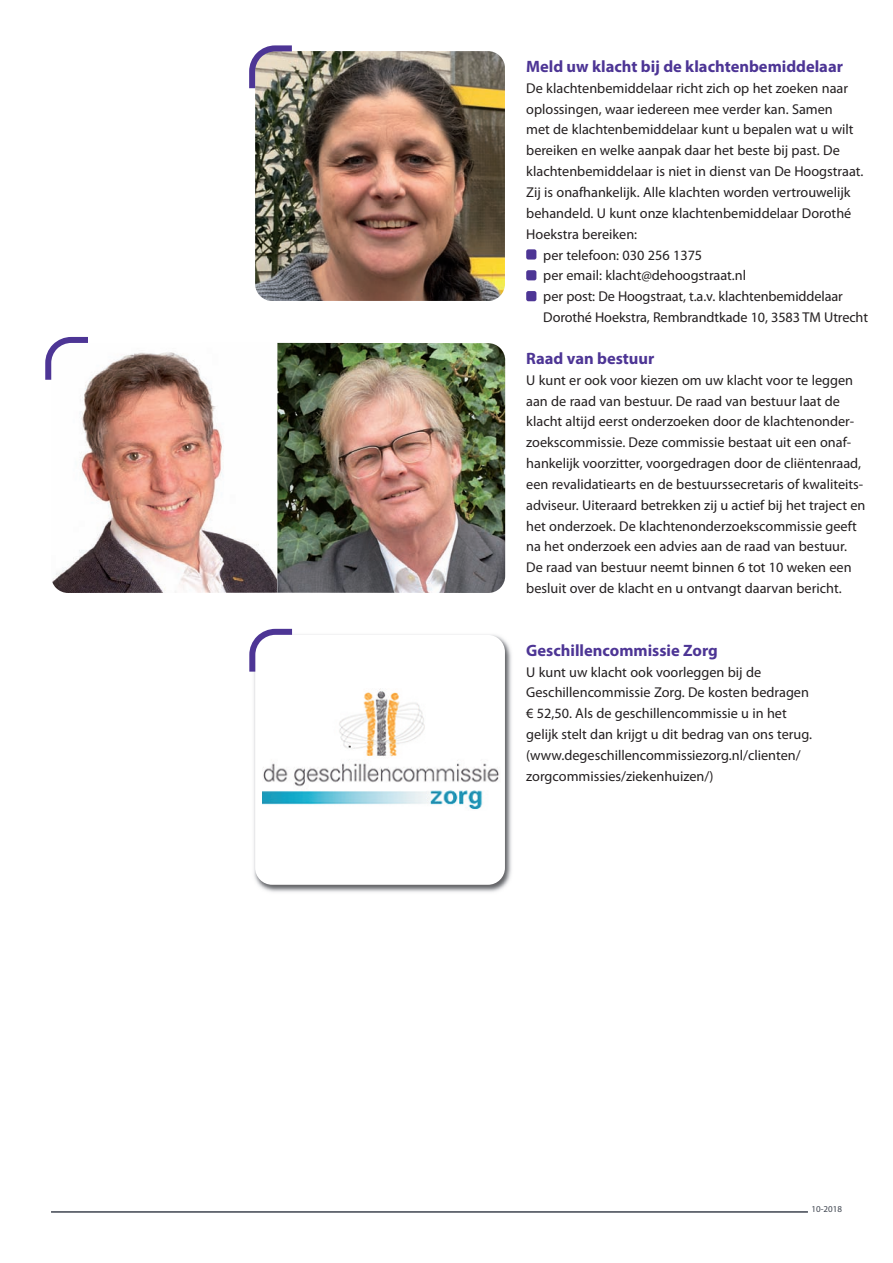
<style>
.page{position:relative;width:893px;height:1263px;background:#fff}
.page>*{position:absolute;margin:0;border:0;box-sizing:border-box;transform-origin:0 0}
.t1{font:700 16.5px "Myriad Pro";color:#4d3595}
.t2{font:14.25px/20.9px "Myriad Pro";color:#231f20}
.t3{font:9px "Myriad Pro";color:#3e444f}
</style>
<div class="page">
<img style="left:254px;top:634px;width:258px;height:258px">
<div style="left:255px;top:635px;width:250px;height:250px;background:#fff;border-radius:17px"></div>
<img style="left:263px;top:689px;width:236px;height:121px">
<svg style="left:68px;top:352px;width:209px;height:241px"></svg>
<img style="left:52px;top:567px;width:16px;height:26px">
<img style="left:277px;top:343px;width:211px;height:250px">
<img style="left:488px;top:343px;width:17px;height:250px">
<img style="left:255px;top:51px;width:250px;height:250px;border-radius:17px">
<svg style="left:45px;top:336px;width:49px;height:50px"></svg>
<svg style="left:249px;top:45px;width:49px;height:49px;background:#aba2a5"></svg>
<svg style="left:249px;top:628px;width:49px;height:50px"></svg>
<div style="left:526px;top:249px;width:10px;height:11px;background:#4d3595;border-radius:2px"></div>
<div style="left:526px;top:270px;width:10px;height:10px;background:#4d3595;border-radius:2px"></div>
<div style="left:526px;top:291px;width:10px;height:10px;background:#4d3595;border-radius:2px"></div>
<hr style="left:51px;top:1211px;width:757px;height:2px;background:#3e444f">
<p class="t1" style="left:526px;top:60px;width:318px">Meld uw klacht bij de klachtenbemiddelaar</p>
<p class="t2" style="left:526px;top:79px;width:323px">De klachtenbemiddelaar richt zich op het zoeken naar</p>
<p class="t2" style="left:526px;top:99px;width:308px">oplossingen, waar iedereen mee verder kan. Samen</p>
<p class="t2" style="left:526px;top:120px;width:329px">met de klachtenbemiddelaar kunt u bepalen wat u wilt</p>
<p class="t2" style="left:526px;top:141px;width:315px">bereiken en welke aanpak daar het beste bij past. De</p>
<p class="t2" style="left:526px;top:162px;width:339px">klachtenbemiddelaar is niet in dienst van De Hoogstraat.</p>
<p class="t2" style="left:526px;top:183px;width:326px">Zij is onafhankelijk. Alle klachten worden vertrouwelijk</p>
<p class="t2" style="left:526px;top:204px;width:327px">behandeld. U kunt onze klachtenbemiddelaar Dorothé</p>
<p class="t2" style="left:526px;top:225px;width:112px">Hoekstra bereiken:</p>
<p class="t2" style="left:543px;top:245px;width:161px">per telefoon: 030 256 1375</p>
<p class="t2" style="left:543px;top:266px;width:204px">per email: klacht@dehoogstraat.nl</p>
<p class="t2" style="left:543px;top:287px;width:301px">per post: De Hoogstraat, t.a.v. klachtenbemiddelaar</p>
<p class="t2" style="left:543px;top:308px;width:326px">Dorothé Hoekstra, Rembrandtkade 10, 3583 TM Utrecht</p>
<p class="t1" style="left:526px;top:352px;width:130px">Raad van bestuur</p>
<p class="t2" style="left:526px;top:371px;width:341px">U kunt er ook voor kiezen om uw klacht voor te leggen aan de raad van bestuur. De raad van bestuur laat de klacht altijd eerst onderzoeken door de klachtenonder&shy;zoekscommissie. Deze commissie bestaat uit een onaf&shy;hankelijk voorzitter, voorgedragen door de cliëntenraad, een revalidatiearts en de bestuurssecretaris of kwaliteits&shy;adviseur. Uiteraard betrekken zij u actief bij het traject en het onderzoek. De klachtenonderzoekscommissie geeft na het onderzoek een advies aan de raad van bestuur.<br>De raad van bestuur neemt binnen 6 tot 10 weken een besluit over de klacht en u ontvangt daarvan bericht.</p>
<p class="t1" style="left:526px;top:644px;width:193px">Geschillencommissie Zorg</p>
<p class="t2" style="left:526px;top:662px;width:287px">U kunt uw klacht ook voorleggen bij de Geschillencommissie Zorg. De kosten bedragen € 52,50. Als de geschillencommissie u in het gelijk stelt dan krijgt u dit bedrag van ons terug. (www.degeschillencommissiezorg.nl/clienten/ zorgcommissies/ziekenhuizen/)</p>
<p class="t3" style="left:811px;top:1206px;width:32px">10-2018</p>
</div>
